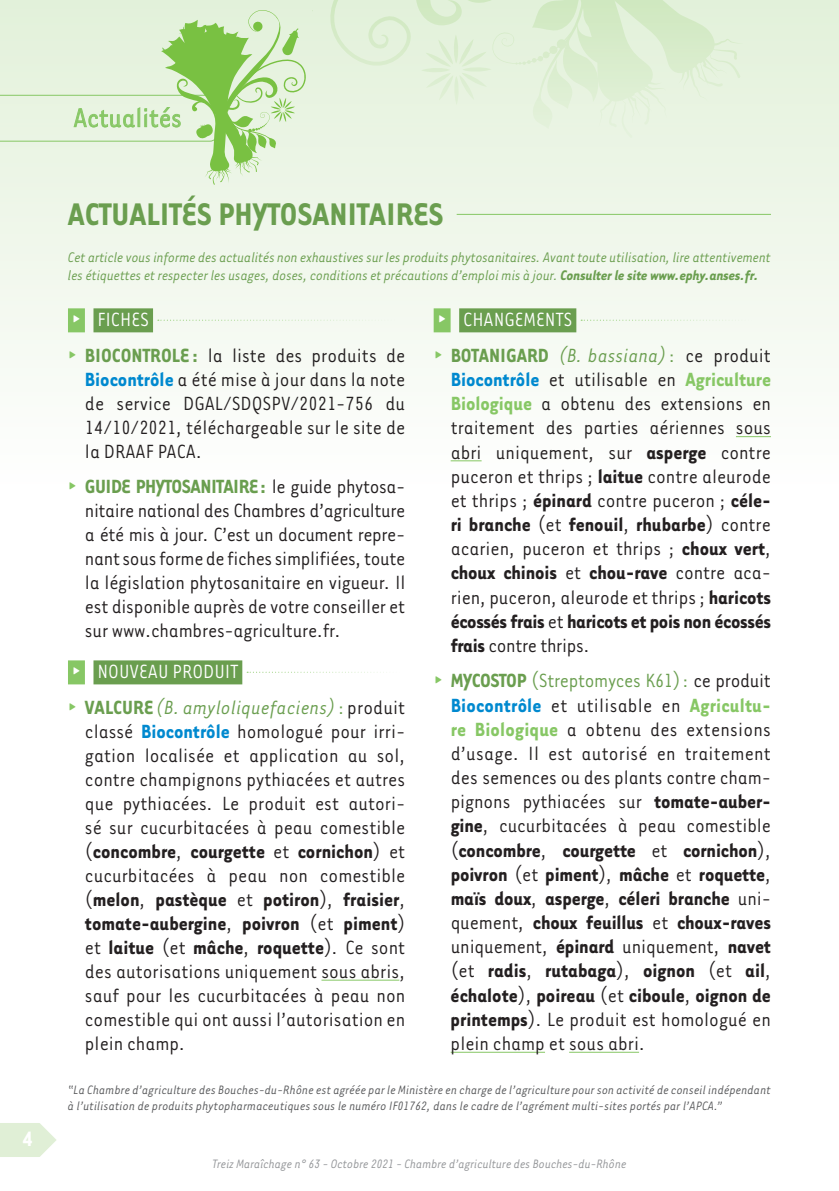
<style>
.page{position:relative;width:839px;height:1191px;background:#fff}
.page>*{position:absolute;margin:0;border:0;box-sizing:border-box;transform-origin:0 0}
.t1{font:700 36px "Tarzana Narrow";color:#6a9e4f}
.t2{font:30px "Tarzana Narrow";color:#87c765}
.t3{font:700 24px "Tarzana Narrow";color:#fff}
.t4{font:22px/24.2px "Tarzana Narrow";color:#231f20;text-align:justify}
.t5{font:italic 22px/35.4px "Tarzana Narrow";letter-spacing:.005em;color:#6a9e4f}
.t6{font:italic 16px/17.6px "Tarzana Narrow";letter-spacing:-.015em;color:#6a9e4f}
.t7{font:italic 14px/16px "Tarzana Narrow";color:#57585a}
.t8{font:italic 14px "Tarzana Narrow";letter-spacing:-.01em;color:#939598}
.s1{font-weight:700}
.s2{font-family:"Geogrotesque";font-weight:700;color:#fff}
.s3{color:#fff}
.s4{font-family:"Geogrotesque";font-weight:700;color:#87c765}
.s5{font-weight:700;color:#6a9e4f}
.s6{font-weight:700;color:#0089cf}
.s7{font-family:"Geogrotesque";font-weight:700;font-style:normal;color:#fff}
.s8{font-style:normal;color:#fff}
.s9{font-family:"Geogrotesque";font-weight:700;font-style:normal;color:#87c765}
.s10{font-weight:700;font-style:normal}
.s11{font-style:normal}
.s12{font-style:normal;color:#231f20}
.s13{font-weight:700;color:#87c765}
.s14{color:#6a9e4f}
</style>
<div class="page">
<div style="left:0;top:0;width:839px;height:493px;background:linear-gradient(to bottom,#e0efd6,#fff)"></div>
<svg style="left:0;top:1123px;width:56px;height:33px;background:#e4f1db"></svg>
<hr style="left:457px;top:214px;width:314px;height:1px;background:#87c765">
<div style="left:68px;top:308px;width:17px;height:24px;background:#87c765"></div>
<div style="left:93px;top:308px;width:60px;height:24px;background:#6a9e4f"></div>
<div style="left:68px;top:660px;width:17px;height:24px;background:#87c765"></div>
<div style="left:93px;top:660px;width:149px;height:24px;background:#6a9e4f"></div>
<hr style="left:321px;top:979px;width:78px;height:1px;background:#87c765">
<svg style="left:158px;top:320px;width:247px;height:1px"></svg>
<svg style="left:247px;top:671px;width:83px;height:1px"></svg>
<div style="left:434px;top:308px;width:17px;height:24px;background:#87c765"></div>
<div style="left:459px;top:308px;width:117px;height:24px;background:#6a9e4f"></div>
<hr style="left:736px;top:436px;width:35px;height:1px;background:#87c765">
<hr style="left:451px;top:460px;width:31px;height:1px;background:#87c765">
<hr style="left:451px;top:1051px;width:94px;height:1px;background:#87c765">
<hr style="left:569px;top:1051px;width:70px;height:1px;background:#87c765">
<svg style="left:581px;top:320px;width:176px;height:1px"></svg>
<svg style="left:0;top:10px;width:313px;height:175px;background:#d5ebc7"></svg>
<p class="t3" style="left:22px;top:1123px;width:12px">4</p>
<h2 class="t2" style="left:73px;top:100px;width:110px">Actualités</h2>
<h1 class="t1" style="left:68px;top:191px;width:377px">ACTUALITÉS PHYTOSANITAIRES</h1>
<p class="t6" style="left:68px;top:248px;width:705px">Cet article vous informe des actualités non exhaustives sur les produits phytosanitaires. Avant toute utilisation, lire attentivement les étiquettes et respecter les usages, doses, conditions et précautions d’emploi mis à jour. <span class="s1">Consulter le site www.ephy.anses.fr.</span></p>
<p class="t4" style="left:68px;top:301px;width:339px;line-height:35.4px"><span class="s2">∂</span> <span class="s3">FICHES<br></span><span class="s4">∂</span> <span class="s5">BIOCONTROLE :</span> la liste des produits de</p>
<p class="t4" style="left:85px;top:366px;width:322px"><span class="s6">Biocontrôle</span> a été mise à jour dans la note de service DGAL/SDQSPV/2021-756 du 14/10/2021, téléchargeable sur le site de la DRAAF PACA.</p>
<p class="t4" style="left:85px;top:473px;width:322px;text-indent:-17px"><span class="s4">∂</span> <span class="s5">GUIDE PHYTOSANITAIRE:</span> le guide phytosa&shy;nitaire national des Chambres d’agriculture a été mis à jour. C’est un document repre&shy;nant sous forme de fiches simplifiées, toute la législation phytosanitaire en vigueur. Il est disponible auprès de votre conseiller et sur www.chambres-agriculture.fr.</p>
<p class="t5" style="left:68px;top:653px;width:339px"><span class="s7">∂</span> <span class="s8">NOUVEAU PRODUIT<br></span><span class="s9">∂</span> <span class="s10">VALCURE</span> (B. amyloliquefaciens)<span class="s11">:</span> <span class="s12">produit</span></p>
<p class="t4" style="left:85px;top:718px;width:322px">classé <span class="s6">Biocontrôle</span> homologué pour irri&shy;gation localisée et application au sol, contre champignons pythiacées et autres que pythiacées. Le produit est autori&shy;sé sur cucurbitacées à peau comestible (<span class="s1">concombre</span>, <span class="s1">courgette</span> et <span class="s1">cornichon</span>) et cucurbitacées à peau non comestible (<span class="s1">melon</span>, <span class="s1">pastèque</span> et <span class="s1">potiron</span>), <span class="s1">fraisier</span>, <span class="s1">tomate-aubergine</span>, <span class="s1">poivron</span> (et <span class="s1">piment</span>) et <span class="s1">laitue</span> (et <span class="s1">mâche</span>, <span class="s1">roquette</span>). Ce sont des autorisations uniquement sous abris, sauf pour les cucurbitacées à peau non comestible qui ont aussi l’autorisation en plein champ.</p>
<p class="t5" style="left:434px;top:301px;width:339px"><span class="s7">∂</span> <span class="s8">CHANGEMENTS<br></span><span class="s9">∂</span> <span class="s10">BOTANIGARD</span> (B. bassiana)<span class="s11">:</span> <span class="s12">ce produit</span></p>
<p class="t4" style="left:451px;top:366px;width:322px"><span class="s6">Biocontrôle</span> et utilisable en <span class="s13">Agriculture Biologique</span> a obtenu des extensions en traitement des parties aériennes sous abri uniquement, sur <span class="s1">asperge</span> contre puceron et thrips ; <span class="s1">laitue</span> contre aleurode et thrips ; <span class="s1">épinard</span> contre puceron ; <span class="s1">céle&shy;ri branche</span> (et <span class="s1">fenouil</span>, <span class="s1">rhubarbe</span>) contre acarien, puceron et thrips ; <span class="s1">choux vert</span>, <span class="s1">choux chinois</span> et <span class="s1">chou-rave</span> contre aca&shy;rien, puceron, aleurode et thrips ; <span class="s1">haricots écossés frais</span> et <span class="s1">haricots et pois non écossés frais</span> contre thrips.</p>
<p class="t4" style="left:451px;top:667px;width:322px;text-indent:-17px"><span class="s4">∂</span> <span class="s5">MYCOSTOP</span> <span class="s14">(Streptomyces K61):</span> ce produit <span class="s6">Biocontrôle</span> et utilisable en <span class="s13">Agricultu&shy;re Biologique</span> a obtenu des extensions d’usage. Il est autorisé en traitement des semences ou des plants contre cham&shy;pignons pythiacées sur <span class="s1">tomate-auber&shy;gine</span>, cucurbitacées à peau comestible (<span class="s1">concombre</span>, <span class="s1">courgette</span> et <span class="s1">cornichon</span>), <span class="s1">poivron</span> (et <span class="s1">piment</span>), <span class="s1">mâche</span> et <span class="s1">roquette</span>, <span class="s1">maïs doux</span>, <span class="s1">asperge</span>, <span class="s1">céleri branche</span> uni&shy;quement, <span class="s1">choux feuillus</span> et <span class="s1">choux-raves </span>uniquement, <span class="s1">épinard</span> uniquement, <span class="s1">navet </span>(et <span class="s1">radis</span>, <span class="s1">rutabaga</span>), <span class="s1">oignon</span> (et <span class="s1">ail</span>, <span class="s1">échalote</span>), <span class="s1">poireau</span> (et <span class="s1">ciboule</span>, <span class="s1">oignon de printemps</span>). Le produit est homologué en plein champ et sous abri.</p>
<p class="t7" style="left:68px;top:1081px;width:704px">“La Chambre d’agriculture des Bouches-du-Rhône est agréée par le Ministère en charge de l’agriculture pour son activité de conseil indépendant à l’utilisation de produits phytopharmaceutiques sous le numéro IF01762, dans le cadre de l’agrément multi-sites portés par l’APCA.”</p>
<p class="t8" style="left:212px;top:1155px;width:416px">Treiz Maraîchage n° 63 - Octobre 2021 - Chambre d’agriculture des Bouches-du-Rhône</p>
</div>
